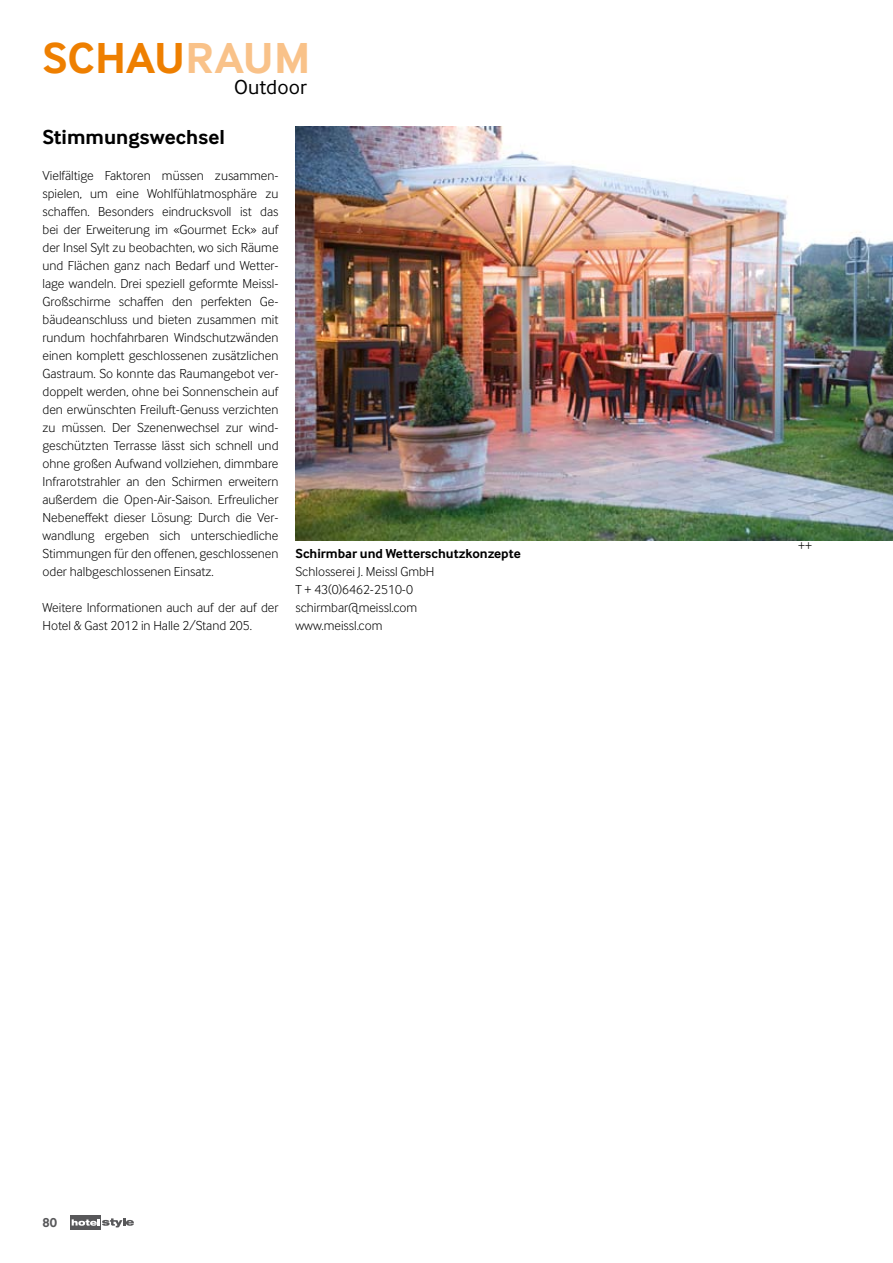
<style>
.page{position:relative;width:893px;height:1263px;background:#fff}
.page>*{position:absolute;margin:0;border:0;box-sizing:border-box;transform-origin:0 0}
.t1{font:700 45px "Inter Face Typo";letter-spacing:.005em;color:#ee7f00}
.t2{font:700 21px "Inter Face Typo";color:#000}
.t3{font:21px "Inter Face Typo";letter-spacing:.005em;color:#000}
.t4{font:300 13.5px/18px "Inter Face Typo";color:#000}
.t5{font:700 13.5px "Inter Face Typo";color:#000}
.t6{font:700 13.5px "Inter Face Typo";color:#58585a}
.s1{color:#f9c289}
</style>
<div class="page">
<div style="left:70px;top:1215px;width:31px;height:14px;background:#58585a"></div>
<svg style="left:72px;top:1218px;width:62px;height:9px"></svg>
<img style="left:296px;top:126px;width:597px;height:414px">
<h1 class="t1" style="left:43px;top:31px;width:269px">SCHAU<span class="s1">RAUM</span></h1>
<h2 class="t3" style="left:234px;top:75px;width:74px">Outdoor</h2>
<h2 class="t2" style="left:43px;top:125px;width:184px">Stimmungswechsel</h2>
<p class="t4" style="left:43px;top:166px;width:238px;text-align:justify">Vielfältige Faktoren müssen zusammen&shy;spielen, um eine Wohlfühlatmosphäre zu schaffen. Besonders eindrucksvoll ist das bei der Erweiterung im «Gourmet Eck» auf der Insel Sylt zu beobachten, wo sich Räume und Flächen ganz nach Bedarf und Wetter&shy;lage wandeln. Drei speziell geformte Meissl-Großschirme schaffen den perfekten Ge&shy;bäudeanschluss und bieten zusammen mit rundum hochfahrbaren Windschutzwänden einen komplett geschlossenen zusätzlichen Gastraum. So konnte das Raumangebot ver&shy;doppelt werden, ohne bei Sonnenschein auf den erwünschten Freiluft-Genuss verzichten zu müssen. Der Szenenwechsel zur wind&shy;geschützten Terrasse lässt sich schnell und ohne großen Aufwand vollziehen, dimmbare Infrarotstrahler an den Schirmen erweitern außerdem die Open-Air-Saison. Erfreulicher Nebeneffekt dieser Lösung: Durch die Ver&shy;wandlung ergeben sich unterschiedliche Stimmungen für den offenen, geschlossenen oder halbgeschlossenen Einsatz.</p>
<p class="t4" style="left:43px;top:598px;width:237px">Weitere Informationen auch auf der auf der<br>Hotel &amp; Gast 2012 in Halle 2/Stand 205.</p>
<p class="t5" style="left:296px;top:546px;width:227px">Schirmbar und Wetterschutzkonzepte</p>
<p class="t4" style="left:296px;top:562px;width:140px">Schlosserei J. Meissl GmbH<br>T + 43(0)6462-2510-0 schirmbar@meissl.com www.meissl.com</p>
<p class="t6" style="left:43px;top:1215px;width:16px">80</p>
<p class="t4" style="left:798px;top:537px;width:15px">++</p>
</div>
